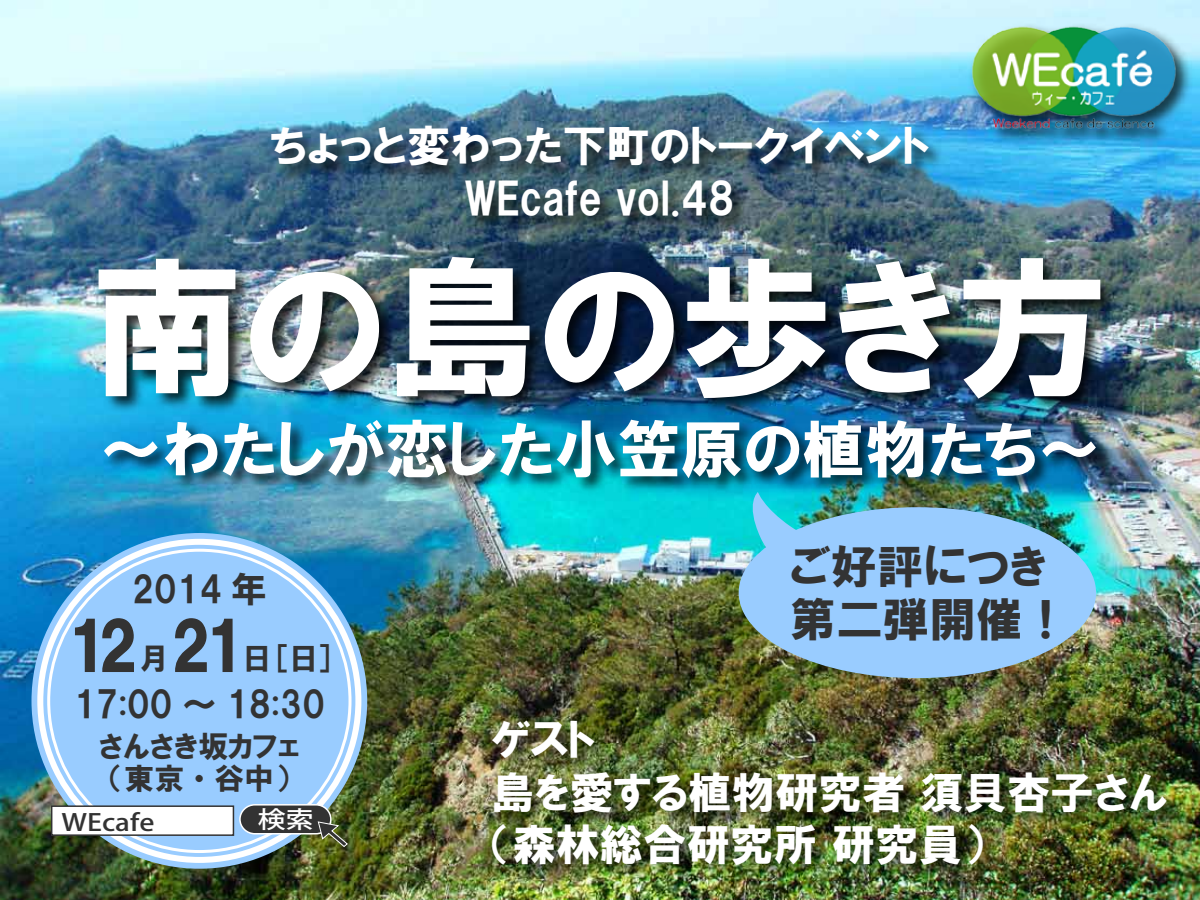
<style>
.page{position:relative;width:1200px;height:900px;background:#fff}
.page>*{position:absolute;margin:0;border:0;box-sizing:border-box;transform-origin:0 0}
.t1{font:153px "HGP Soei Kakugothic UB";color:#fff}
.t2{font:63px "HGP Soei Kakugothic UB";color:#fff}
.t3{font:46.5px/52.7px "HGP Soei Kakugothic UB";color:#333}
.t4{font:43.5px/52.5px "HGP Soei Kakugothic UB";color:#fff;text-align:center}
.t5{font:36px "HGP Soei Kakugothic UB";color:#333}
.t6{font:30px/31.5px "HGP Soei Kakugothic UB";color:#333;text-align:center}
.t7{font:500 23.4px "Koz Go Pro";color:#333;scale:1.19 1}
.t8{font:500 23.4px "Koz Go Pro";color:#fff;scale:1.19 1}
.s1{font-size:64.35px}
</style>
<div class="page">
<img style="left:0;top:0;width:1200px;height:900px">
<img style="left:84px;top:244px;width:1047px;height:258px">
<img style="left:264px;top:117px;width:687px;height:125px">
<div style="left:32px;top:533px;width:335px;height:336px;background:#9cf;border-radius:50%"></div>
<div style="left:51px;top:805px;width:183px;height:31px;background:#fff;border:2px solid #333"></div>
<img style="left:238px;top:803px;width:110px;height:44px">
<svg style="left:74px;top:618px;width:21px;height:54px"></svg>
<svg style="left:102px;top:618px;width:32px;height:54px"></svg>
<svg style="left:175px;top:618px;width:58px;height:54px"></svg>
<img style="left:964px;top:20px;width:233px;height:128px">
<img style="left:969px;top:22px;width:208px;height:110px">
<img style="left:484px;top:711px;width:706px;height:177px">
<div style="left:739px;top:507px;width:357px;height:171px;background:#9cf;border-radius:50%"></div>
<img style="left:745px;top:492px;width:122px;height:77px">
<p class="t4" style="left:271px;top:119px;width:660px">ちょっと変わった下町のトークイベント<br>WEcafe vol.48</p>
<h1 class="t1" style="left:91px;top:251px;width:1020px">南の島の歩き方</h1>
<h2 class="t2" style="left:99px;top:418px;width:1003px">～わたしが恋した小笠原の植物たち～</h2>
<p class="t5" style="left:132px;top:571px;width:137px">2014 年</p>
<p class="t6" style="left:67px;top:643px;width:265px"><span class="s1">12</span>月<span class="s1">21</span>日［日］</p>
<p class="t5" style="left:74px;top:687px;width:253px">17:00 ～ 18:30</p>
<p class="t6" style="left:99px;top:731px;width:202px">さんさき坂カフェ（東京・谷中）</p>
<p class="t7" style="left:62px;top:807px;width:80px">WEcafe</p>
<p class="t8" style="left:258px;top:804px;width:48px">検索</p>
<p class="t3" style="left:790px;top:540px;width:280px">ご好評につき第二弾開催！</p>
<p class="t4" style="left:491px;top:713px;width:678px;text-align:left">ゲスト<br>島を愛する植物研究者 須貝杏子さん（森林総合研究所 研究員）</p>
</div>
